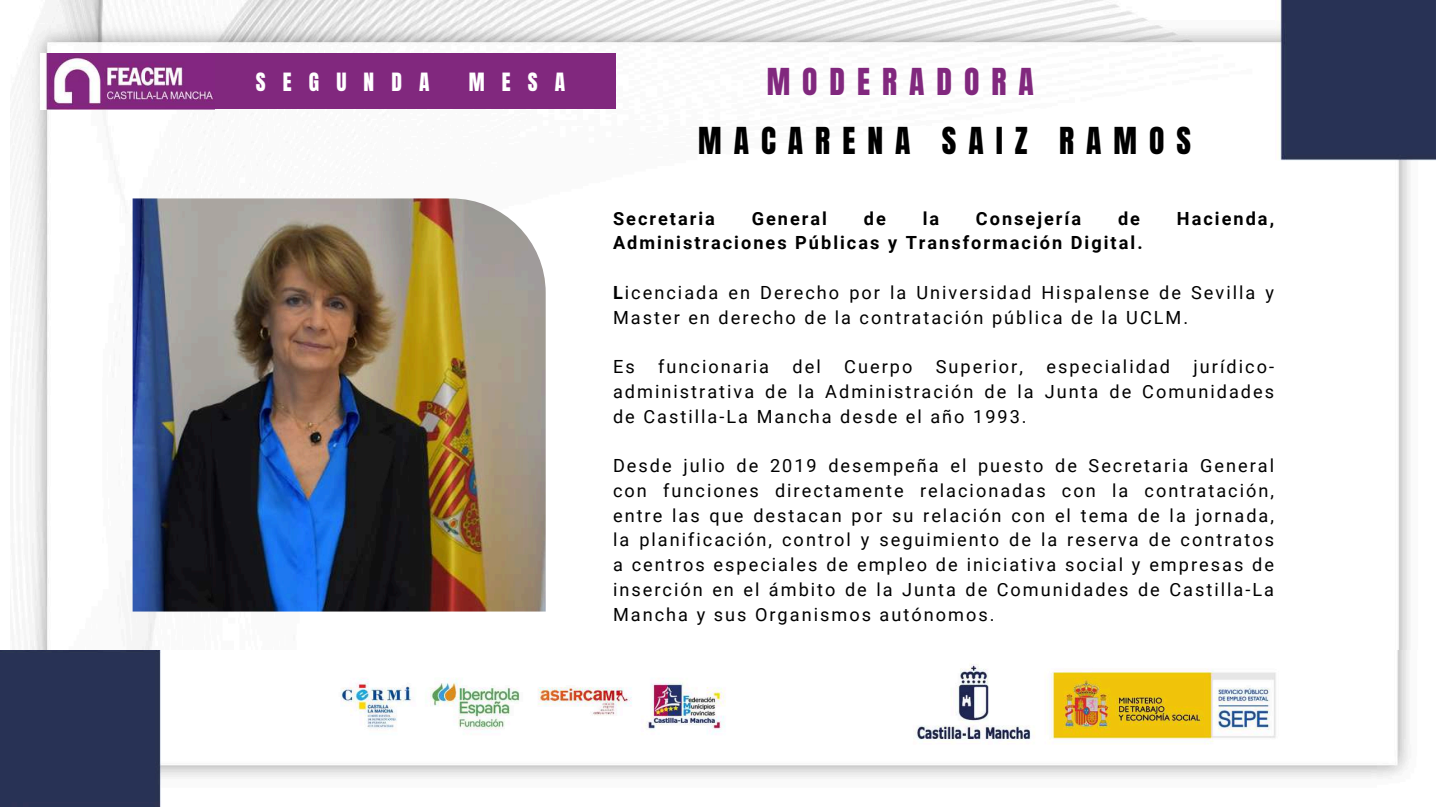
<style>
.page{position:relative;width:1440px;height:810px;background:#fff}
.page>*{position:absolute;margin:0;border:0;box-sizing:border-box;transform-origin:0 0}
.t1{font:31.6px "Anton";letter-spacing:.38em;color:#000}
.t2{font:31.6px "Anton";letter-spacing:.38em;color:#81287e}
.t3{font:21.4px "Anton";letter-spacing:.8em;color:#fff}
.t4{font:18.1px/24.8px "Roboto";letter-spacing:.11em;color:#000;text-align:justify}
.t5{font:700 18.1px "Roboto";letter-spacing:.11em;color:#000}
.s1{font-weight:700}
</style>
<div class="page">
<img style="left:10px;top:0;width:1426px;height:650px">
<img style="left:0;top:650px;width:1409px;height:156px">
<img style="left:133px;top:198px;width:413px;height:414px">
<div style="left:150px;top:53px;width:466px;height:56px;background:#81287e"></div>
<img style="left:41px;top:53px;width:173px;height:56px">
<img style="left:322px;top:660px;width:962px;height:95px">
<p class="t3" style="left:256px;top:67px;width:175px">SEGUNDA</p>
<p class="t3" style="left:469px;top:67px;width:98px">MESA</p>
<h1 class="t2" style="left:767px;top:59px;width:269px">MODERADORA</h1>
<h1 class="t1" style="left:698px;top:118px;width:494px">MACARENA SAIZ RAMOS</h1>
<p class="t5" style="left:613px;top:208px;width:103px">Secretaria</p>
<p class="t5" style="left:752px;top:208px;width:77px">General</p>
<p class="t5" style="left:864px;top:208px;width:24px">de</p>
<p class="t5" style="left:923px;top:208px;width:18px">la</p>
<p class="t5" style="left:976px;top:208px;width:107px">Consejería</p>
<p class="t5" style="left:1118px;top:208px;width:24px">de</p>
<p class="t5" style="left:1177px;top:208px;width:99px">Hacienda,</p>
<p class="t5" style="left:613px;top:233px;width:531px">Administraciones Públicas y Transformación Digital.</p>
<p class="t4" style="left:613px;top:280px;width:663px"><span class="s1">L</span>icenciada en Derecho por la Universidad Hispalense de Sevilla y<br>Master en derecho de la contratación pública de la UCLM.</p>
<p class="t4" style="left:613px;top:355px;width:23px">Es</p>
<p class="t4" style="left:658px;top:355px;width:112px">funcionaria</p>
<p class="t4" style="left:793px;top:355px;width:30px">del</p>
<p class="t4" style="left:844px;top:355px;width:70px">Cuerpo</p>
<p class="t4" style="left:936px;top:355px;width:89px">Superior,</p>
<p class="t4" style="left:1046px;top:355px;width:125px">especialidad</p>
<p class="t4" style="left:613px;top:355px;width:663px;text-indent:581px">jurídico&shy;administrativa de la Administración de la Junta de Comunidades de Castilla-La Mancha desde el año 1993.</p>
<p class="t4" style="left:613px;top:454px;width:663px">Desde julio de 2019 desempeña el puesto de Secretaria General con funciones directamente relacionadas con la contratación, entre las que destacan por su relación con el tema de la jornada, la planificación, control y seguimiento de la reserva de contratos a centros especiales de empleo de iniciativa social y empresas de inserción en el ámbito de la Junta de Comunidades de Castilla-La Mancha y sus Organismos autónomos.</p>
</div>
